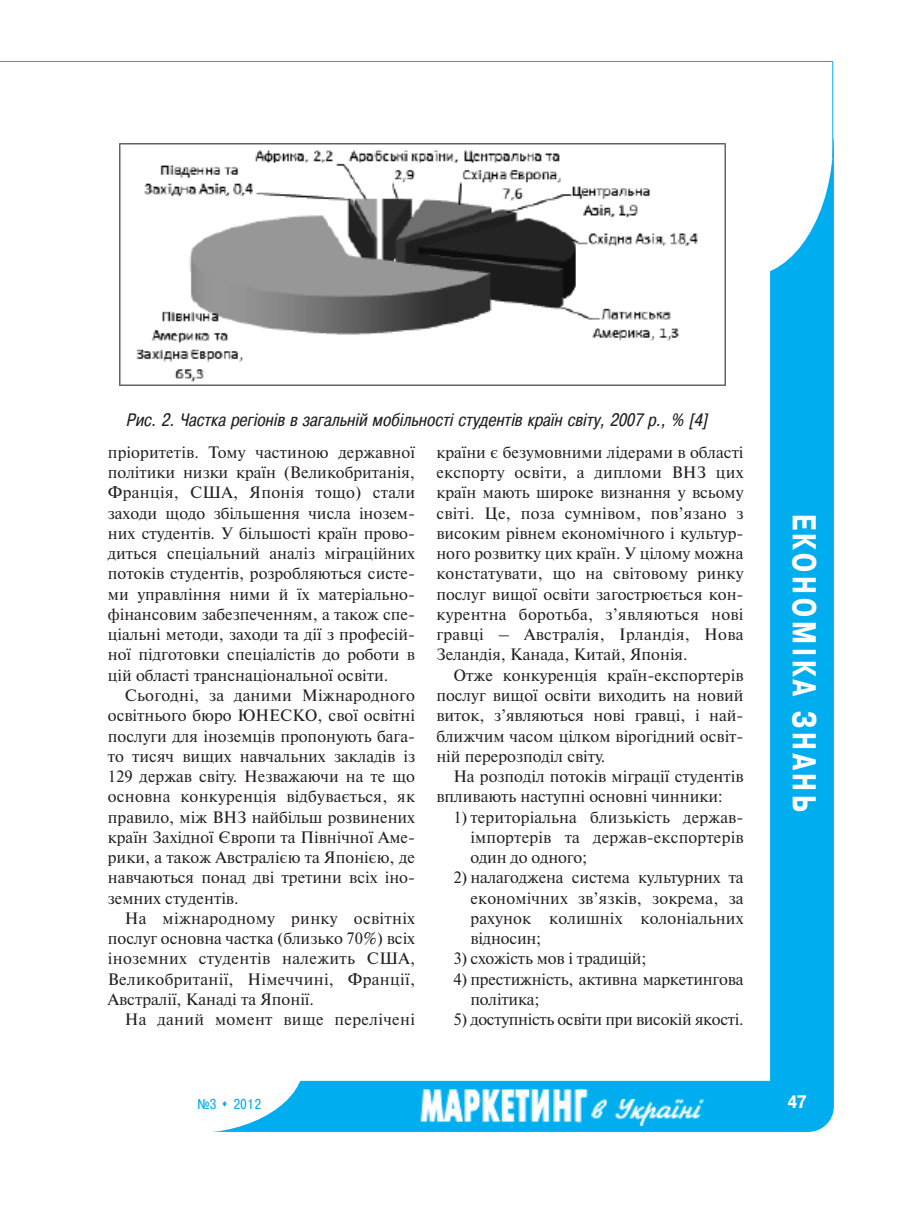
<style>
.page{position:relative;width:919px;height:1217px;background:#fff}
.page>*{position:absolute;margin:0;border:0;box-sizing:border-box;transform-origin:0 0}
.t1{font:700 33px "Pragmatica Cond C";letter-spacing:.13em;color:#fff;scale:.9 1}
.t2{font:italic 18px "Pragmatica Cond C";letter-spacing:.02em;color:#231f20}
.t3{font:700 18px "Pragmatica Cond C";color:#fff}
.t4{font:16.5px/20.2px "Newton C";color:#231f20;text-align:justify}
.t5{font:16.5px "Newton C";letter-spacing:-.02em;color:#231f20}
.t6{font:16.5px "Newton C";letter-spacing:.02em;color:#231f20}
.t7{font:14.25px "Pragmatica Cond C";color:#00aeef}
</style>
<div class="page">
<div style="left:770px;top:112px;width:63px;height:1019px;background:#00aeef;border-radius:32px"></div>
<div style="left:661px;top:0;width:172px;height:276px;background:#fff;border-radius:50%"></div>
<div style="left:190px;top:1080px;width:643px;height:51px;background:#00aeef;border-radius:26px"></div>
<div style="left:78px;top:991px;width:226px;height:142px;background:#fff;border-radius:50%"></div>
<img style="left:420px;top:1089px;width:169px;height:34px">
<img style="left:578px;top:1098px;width:125px;height:26px">
<hr style="left:832px;top:62px;width:1px;height:96px;background:#00aeef">
<hr style="left:0;top:61px;width:832px;height:1px;background:#00aeef">
<img style="left:119px;top:143px;width:606px;height:242px">
<p class="t2" style="left:126px;top:408px;width:583px">Рис. 2. Частка регіонів в загальній мобільності студентів країн світу, 2007 р., % [4]</p>
<p class="t4" style="left:108px;top:442px;width:309px">пріоритетів. Тому частиною державної політики низки країн (Великобританія, Франція, США, Японія тощо) стали заходи щодо збільшення числа інозем&shy;них студентів. У більшості країн прово&shy;диться спеціальний аналіз міграційних потоків студентів, розробляються систе&shy;ми управління ними й їх матеріально&shy;фінансовим забезпеченням, а також спе&shy;ціальні методи, заходи та дії з професій&shy;ної підготовки спеціалістів до роботи в цій області транснаціональної освіти.</p>
<p class="t4" style="left:108px;top:685px;width:309px;text-indent:17px">Сьогодні, за даними Міжнародного освітнього бюро ЮНЕСКО, свої освітні послуги для іноземців пропонують бага&shy;то тисяч вищих навчальних закладів із 129 держав світу. Незважаючи на те що основна конкуренція відбувається, як правило, між ВНЗ найбільш розвинених країн Західної Європи та Північної Аме&shy;рики, а також Австралією та Японією, де навчаються понад дві третини всіх іно&shy;земних студентів.</p>
<p class="t4" style="left:108px;top:907px;width:309px;text-indent:17px">На міжнародному ринку освітніх послуг основна частка (близько 70%) всіх іноземних студентів належить США, Великобританії, Німеччині, Франції, Австралії, Канаді та Японії.</p>
<p class="t6" style="left:125px;top:1009px;width:292px">На даний момент вище перелічені</p>
<p class="t4" style="left:436px;top:442px;width:309px">країни є безумовними лідерами в області експорту освіти, а дипломи ВНЗ цих країн мають широке визнання у всьому світі. Це, поза сумнівом, пов’язано з високим рівнем економічного і культур&shy;ного розвитку цих країн. У цілому можна констатувати, що на світовому ринку послуг вищої освіти загострюється кон&shy;курентна боротьба, з’являються нові гравці – Австралія, Ірландія, Нова Зеландія, Канада, Китай, Японія.</p>
<p class="t4" style="left:436px;top:664px;width:309px;text-indent:17px">Отже конкуренція країн-експортерів послуг вищої освіти виходить на новий виток, з’являються нові гравці, і най&shy;ближчим часом цілком вірогідний освіт&shy;ній перерозподіл світу.</p>
<p class="t4" style="left:436px;top:766px;width:309px;text-indent:17px">На розподіл потоків міграції студентів впливають наступні основні чинники:</p>
<p class="t4" style="left:470px;top:806px;width:275px;text-indent:-17px">1) територіальна близькість держав&shy;імпортерів та держав-експортерів один до одного;</p>
<p class="t4" style="left:470px;top:867px;width:275px;text-indent:-17px">2) налагоджена система культурних та економічних зв’язків, зокрема, за рахунок колишніх колоніальних відносин;</p>
<p class="t4" style="left:453px;top:948px;width:195px">3) схожість мов і традицій;</p>
<p class="t4" style="left:470px;top:968px;width:275px;text-indent:-17px">4) престижність, активна маркетингова політика;</p>
<p class="t5" style="left:453px;top:1009px;width:292px">5) доступність освіти при високій якості.</p>
<h1 class="t1" style="left:823px;top:513px;width:332px;rotate:90deg">ЕКОНОМІКА ЗНАНЬ</h1>
<p class="t7" style="left:197px;top:1095px;width:65px">№3 ▲ 2012</p>
<p class="t3" style="left:787px;top:1090px;width:20px">47</p>
</div>
